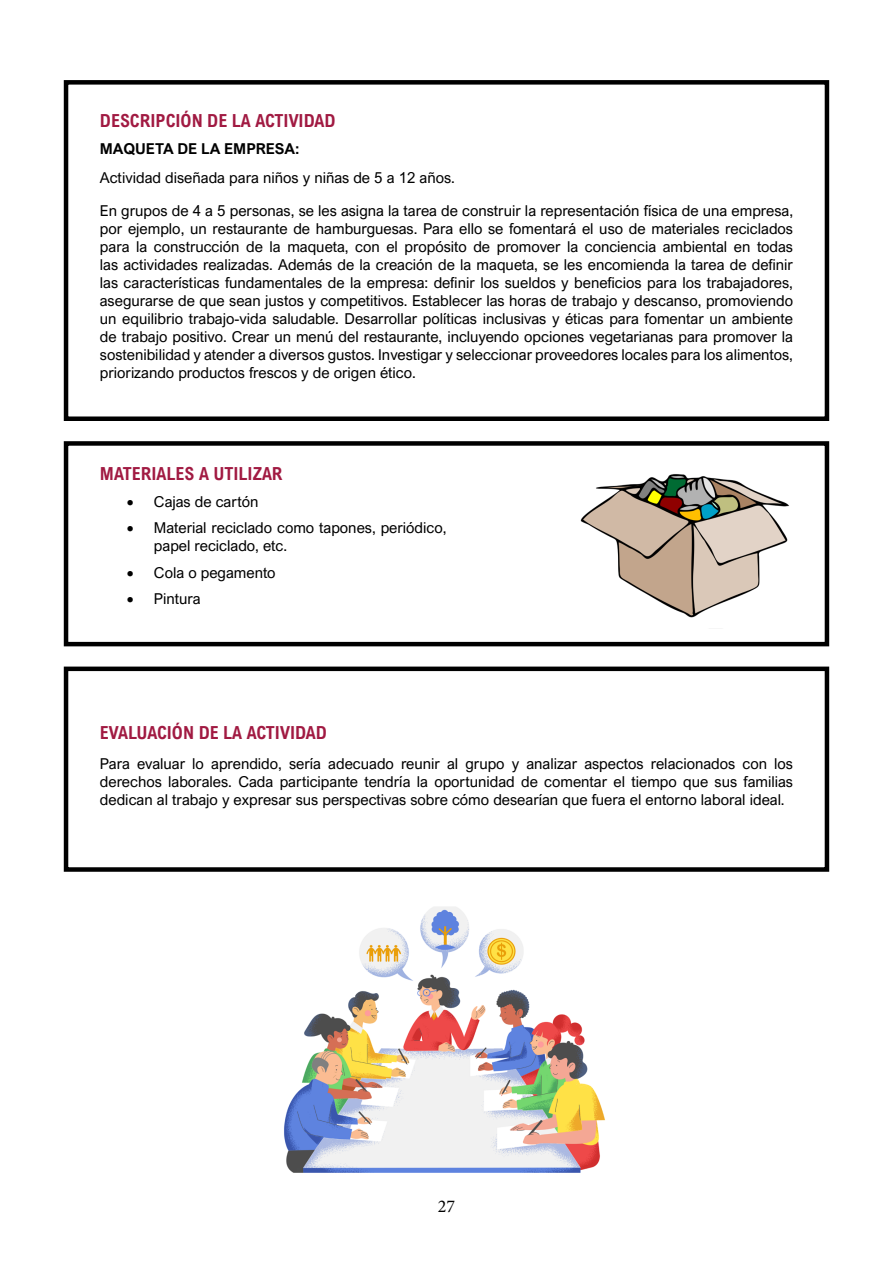
<style>
.page{position:relative;width:893px;height:1263px;background:#fff}
.page>*{position:absolute;margin:0;border:0;box-sizing:border-box;transform-origin:0 0}
.t1{font:700 18px "Arial Nova Cond";color:#a11a42}
.t2{font:18px "Minion Pro";color:#000}
.t3{font:15px/18px "Arial Nova";color:#000;text-align:justify}
.t4{font:700 15px "Arial Nova";color:#000}
</style>
<div class="page">
<div style="left:64px;top:80px;width:765px;height:341px;border:4px solid #000"></div>
<div style="left:64px;top:441px;width:765px;height:205px;border:4px solid #000"></div>
<div style="left:64px;top:666px;width:765px;height:206px;border:4px solid #000"></div>
<img style="left:580px;top:474px;width:209px;height:144px">
<img style="left:284px;top:907px;width:321px;height:266px">
<p class="t1" style="left:100px;top:109px;width:237px">DESCRIPCIÓN DE LA ACTIVIDAD</p>
<p class="t4" style="left:100px;top:140px;width:201px">MAQUETA DE LA EMPRESA:</p>
<p class="t3" style="left:100px;top:169px;width:356px">Actividad diseñada para niños y niñas de 5 a 12 años.</p>
<p class="t3" style="left:100px;top:202px;width:695px">En grupos de 4 a 5 personas, se les asigna la tarea de construir la representación física de una empresa, por ejemplo, un restaurante de hamburguesas. Para ello se fomentará el uso de materiales reciclados para la construcción de la maqueta, con el propósito de promover la conciencia ambiental en todas las actividades realizadas. Además de la creación de la maqueta, se les encomienda la tarea de definir las características fundamentales de la empresa: definir los sueldos y beneficios para los trabajadores, asegurarse de que sean justos y competitivos. Establecer las horas de trabajo y descanso, promoviendo un equilibrio trabajo-vida saludable. Desarrollar políticas inclusivas y éticas para fomentar un ambiente de trabajo positivo. Crear un menú del restaurante, incluyendo opciones vegetarianas para promover la sostenibilidad y atender a diversos gustos. Investigar y seleccionar proveedores locales para los alimentos, priorizando productos frescos y de origen ético.</p>
<p class="t1" style="left:100px;top:462px;width:184px">MATERIALES A UTILIZAR</p>
<p class="t3" style="left:127px;top:492px;width:133px">• Cajas de cartón</p>
<p class="t3" style="left:154px;top:519px;width:294px;text-indent:-27px">• Material reciclado como tapones, periódico, papel reciclado, etc.</p>
<p class="t3" style="left:127px;top:563px;width:150px">• Cola o pegamento</p>
<p class="t3" style="left:127px;top:590px;width:75px">• Pintura</p>
<p class="t1" style="left:100px;top:721px;width:228px">EVALUACIÓN DE LA ACTIVIDAD</p>
<p class="t3" style="left:100px;top:755px;width:695px">Para evaluar lo aprendido, sería adecuado reunir al grupo y analizar aspectos relacionados con los derechos laborales. Cada participante tendría la oportunidad de comentar el tiempo que sus familias dedican al trabajo y expresar sus perspectivas sobre cómo desearían que fuera el entorno laboral ideal.</p>
<p class="t2" style="left:438px;top:1194px;width:19px">27</p>
</div>
